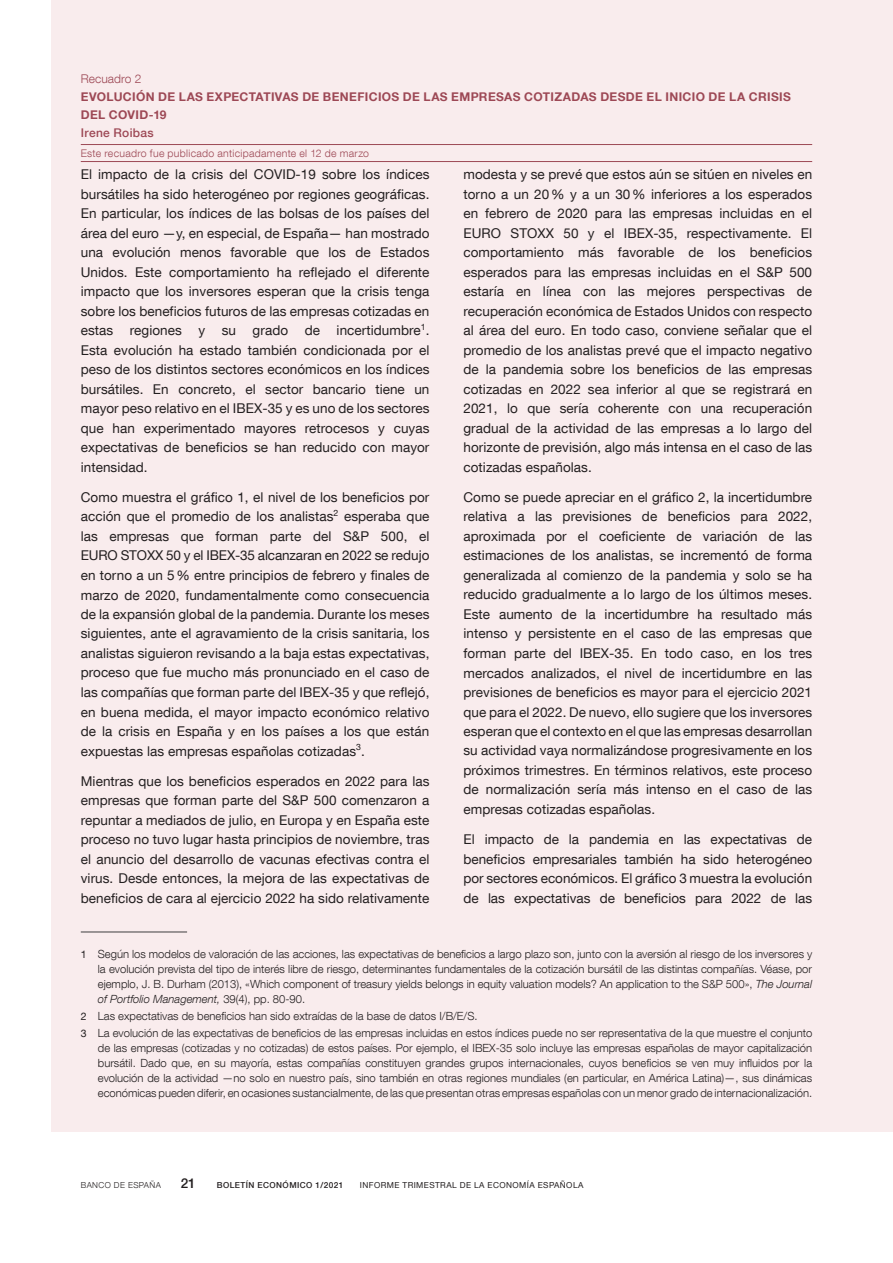
<style>
.page{position:relative;width:893px;height:1263px;background:#fff}
.page>*{position:absolute;margin:0;border:0;box-sizing:border-box;transform-origin:0 0}
.Texto_recuadro{font:13.5px/19.5px "Bd E Neue Helvetica";letter-spacing:.005em;color:#231f20;text-align:justify}
.t1{font:500 13.5px "Bd E Neue Helvetica";color:#231f20}
.Numero_recuadro{font:700 12px/18px "Bd E Neue Helvetica";letter-spacing:.03em;color:#9d4855}
.Nombre_autor{font:500 12px "Bd E Neue Helvetica";letter-spacing:.025em;color:#9d4855}
.Numero_recuadro-2{font:300 12px "Bd E Neue Helvetica";letter-spacing:.005em;color:#9d4855}
.Citas_recuadro{font:300 11.25px/15px "Bd E Neue Helvetica";color:#231f20;text-align:justify}
.Título_recuadro{font:300 10.5px "Bd E Neue Helvetica";letter-spacing:.03em;color:#9d4855}
.t2{font:8.25px "Bd E Neue Helvetica";letter-spacing:.05em;color:#231f20}
.t3{font:500 8.25px "Bd E Neue Helvetica";letter-spacing:.05em;color:#231f20}
.t4{font:300 8.25px "Bd E Neue Helvetica";letter-spacing:.05em;color:#231f20}
.s1{font-weight:400;font-size:10.5px}
.s2{font-style:italic}
</style>
<div class="page">
<div style="left:51px;top:0;width:842px;height:1131px;background:#f9eced"></div>
<hr style="left:81px;top:161px;width:731px;height:1px;background:#9d4855">
<hr style="left:81px;top:144px;width:731px;height:1px;background:#9d4855">
<hr style="left:81px;top:931px;width:106px;height:1px;background:#3e3e3f">
<p class="Numero_recuadro-2" style="left:81px;top:72px;width:62px">Recuadro 2</p>
<p class="Numero_recuadro" style="left:81px;top:88px;width:712px">EVOLUCIÓN DE LAS EXPECTATIVAS DE BENEFICIOS DE LAS EMPRESAS COTIZADAS DESDE EL INICIO DE LA CRISIS<br>DEL COVID-19</p>
<p class="Nombre_autor" style="left:81px;top:126px;width:75px">Irene Roibas</p>
<p class="Título_recuadro" style="left:81px;top:147px;width:290px">Este recuadro fue publicado anticipadamente el 12 de marzo</p>
<p class="Texto_recuadro" style="left:81px;top:164px;width:350px">El impacto de la crisis del COVID-19 sobre los índices bursátiles ha sido heterogéneo por regiones geográficas.<br>En particular, los índices de las bolsas de los países del área del euro —y, en especial, de España— han mostrado una evolución menos favorable que los de Estados Unidos. Este comportamiento ha reflejado el diferente impacto que los inversores esperan que la crisis tenga sobre los beneficios futuros de las empresas cotizadas en estas regiones y su grado de incertidumbre<sup>1</sup>.<br>Esta evolución ha estado también condicionada por el peso de los distintos sectores económicos en los índices bursátiles. En concreto, el sector bancario tiene un mayor peso relativo en el IBEX-35 y es uno de los sectores que han experimentado mayores retrocesos y cuyas expectativas de beneficios se han reducido con mayor intensidad.</p>
<p class="Texto_recuadro" style="left:81px;top:487px;width:350px">Como muestra el gráfico 1, el nivel de los beneficios por acción que el promedio de los analistas<sup>2</sup> esperaba que las empresas que forman parte del S&amp;P 500, el EURO STOXX 50 y el IBEX-35 alcanzaran en 2022 se redujo en torno a un 5% entre principios de febrero y finales de marzo de 2020, fundamentalmente como consecuencia de la expansión global de la pandemia. Durante los meses siguientes, ante el agravamiento de la crisis sanitaria, los analistas siguieron revisando a la baja estas expectativas, proceso que fue mucho más pronunciado en el caso de las compañías que forman parte del IBEX-35 y que reflejó, en buena medida, el mayor impacto económico relativo de la crisis en España y en los países a los que están expuestas las empresas españolas cotizadas<sup>3</sup>.</p>
<p class="Texto_recuadro" style="left:81px;top:771px;width:350px">Mientras que los beneficios esperados en 2022 para las empresas que forman parte del S&amp;P 500 comenzaron a repuntar a mediados de julio, en Europa y en España este proceso no tuvo lugar hasta principios de noviembre, tras el anuncio del desarrollo de vacunas efectivas contra el virus. Desde entonces, la mejora de las expectativas de beneficios de cara al ejercicio 2022 ha sido relativamente</p>
<p class="Texto_recuadro" style="left:463px;top:164px;width:350px">modesta y se prevé que estos aún se sitúen en niveles en torno a un 20% y a un 30% inferiores a los esperados en febrero de 2020 para las empresas incluidas en el EURO STOXX 50 y el IBEX-35, respectivamente. El comportamiento más favorable de los beneficios esperados para las empresas incluidas en el S&amp;P 500 estaría en línea con las mejores perspectivas de recuperación económica de Estados Unidos con respecto al área del euro. En todo caso, conviene señalar que el promedio de los analistas prevé que el impacto negativo de la pandemia sobre los beneficios de las empresas cotizadas en 2022 sea inferior al que se registrará en 2021, lo que sería coherente con una recuperación gradual de la actividad de las empresas a lo largo del horizonte de previsión, algo más intensa en el caso de las cotizadas españolas.</p>
<p class="Texto_recuadro" style="left:463px;top:487px;width:350px">Como se puede apreciar en el gráfico 2, la incertidumbre relativa a las previsiones de beneficios para 2022, aproximada por el coeficiente de variación de las estimaciones de los analistas, se incrementó de forma generalizada al comienzo de la pandemia y solo se ha reducido gradualmente a lo largo de los últimos meses.<br>Este aumento de la incertidumbre ha resultado más intenso y persistente en el caso de las empresas que forman parte del IBEX-35. En todo caso, en los tres mercados analizados, el nivel de incertidumbre en las previsiones de beneficios es mayor para el ejercicio 2021 que para el 2022. De nuevo, ello sugiere que los inversores esperan que el contexto en el que las empresas desarrollan su actividad vaya normalizándose progresivamente en los próximos trimestres. En términos relativos, este proceso de normalización sería más intenso en el caso de las empresas cotizadas españolas.</p>
<p class="Texto_recuadro" style="left:463px;top:829px;width:350px">El impacto de la pandemia en las expectativas de beneficios empresariales también ha sido heterogéneo por sectores económicos. El gráfico 3 muestra la evolución de las expectativas de beneficios para 2022 de las</p>
<p class="Citas_recuadro" style="left:98px;top:946px;width:716px;text-indent:-17px"><span class="s1">1</span> Según los modelos de valoración de las acciones, las expectativas de beneficios a largo plazo son, junto con la aversión al riesgo de los inversores y la evolución prevista del tipo de interés libre de riesgo, determinantes fundamentales de la cotización bursátil de las distintas compañías. Véase, por ejemplo, J. B. Durham (2013), «Which component of treasury yields belongs in equity valuation models? An application to the S&amp;P 500», <span class="s2">The Journal of Portfolio Management,</span> 39(4), pp. 80-90.</p>
<p class="Citas_recuadro" style="left:81px;top:1008px;width:398px"><span class="s1">2</span> Las expectativas de beneficios han sido extraídas de la base de datos I/B/E/S.</p>
<p class="Citas_recuadro" style="left:98px;top:1025px;width:716px;text-indent:-17px"><span class="s1">3</span> La evolución de las expectativas de beneficios de las empresas incluidas en estos índices puede no ser representativa de la que muestre el conjunto de las empresas (cotizadas y no cotizadas) de estos países. Por ejemplo, el IBEX-35 solo incluye las empresas españolas de mayor capitalización bursátil. Dado que, en su mayoría, estas compañías constituyen grandes grupos internacionales, cuyos beneficios se ven muy influidos por la evolución de la actividad —no solo en nuestro país, sino también en otras regiones mundiales (en particular, en América Latina)—, sus dinámicas económicas pueden diferir, en ocasiones sustancialmente, de las que presentan otras empresas españolas con un menor grado de internacionalización.</p>
<p class="t4" style="left:81px;top:1180px;width:82px">BANCO DE ESPAÑA</p>
<p class="t1" style="left:181px;top:1175px;width:16px">21</p>
<p class="t3" style="left:217px;top:1180px;width:128px">BOLETÍN ECONÓMICO 1/2021</p>
<p class="t2" style="left:360px;top:1180px;width:225px">INFORME TRIMESTRAL DE LA ECONOMÍA ESPAÑOLA</p>
</div>
